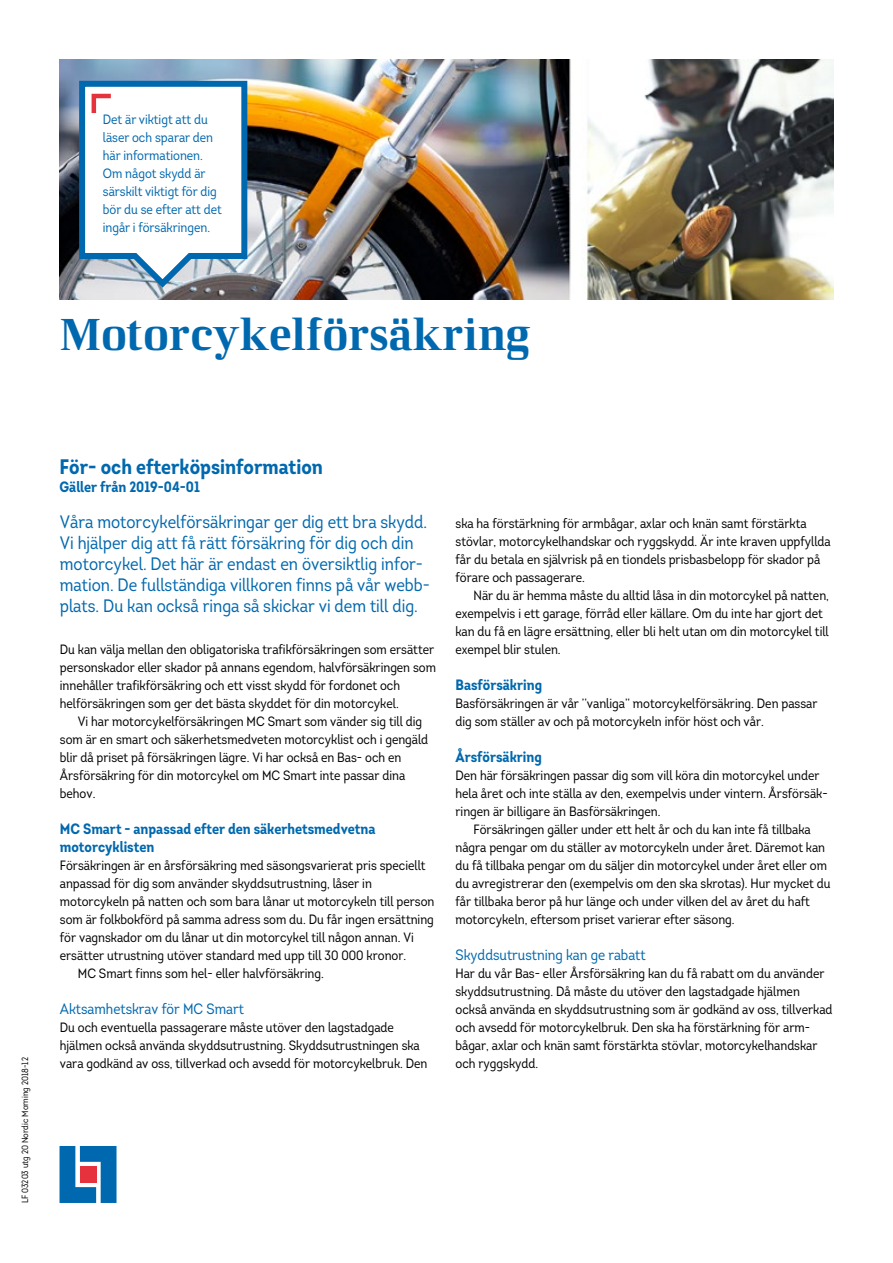
<style>
.page{position:relative;width:893px;height:1263px;background:#fff}
.page>*{position:absolute;margin:0;border:0;box-sizing:border-box;transform-origin:0 0}
.t1{font:45px "LF Rubrik";color:#0068ae}
.t2{font:700 21px "Intro Cond";color:#0068ae}
.t3{font:18px/21px "Intro Cond";color:#0068ae}
.t4{font:700 15px/18px "Intro Cond";color:#0068ae}
.t5{font:15px "Intro Cond";color:#0068ae}
.t6{font:13.5px/18px "Intro Cond";color:#000}
.t7{font:13.5px/18px "Intro Cond";color:#0068ae}
.t8{font:9px "Intro Cond";color:#000}
</style>
<div class="page">
<img style="left:59px;top:60px;width:774px;height:240px">
<svg style="left:60px;top:1146px;width:57px;height:57px;background:#2e81ba"></svg>
<div style="left:80px;top:1166px;width:16px;height:16px;background:#e5323d"></div>
<svg style="left:76px;top:78px;width:174px;height:214px"></svg>
<p class="t7" style="left:103px;top:110px;width:121px">Det är viktigt att du läser och sparar den här informationen.<br>Om något skydd är särskilt viktigt för dig bör du se efter att det ingår i försäkringen.</p>
<h1 class="t1" style="left:60px;top:307px;width:472px">Motorcykelförsäkring</h1>
<p class="t8" style="left:19px;top:1203px;width:147px;rotate:-90deg">LF 03203 utg 20 Nordic Morning 2018-12</p>
<h2 class="t2" style="left:60px;top:453px;width:265px">För- och efterköpsinformation</h2>
<p class="t4" style="left:60px;top:477px;width:142px">Gäller från 2019-04-01</p>
<p class="t3" style="left:60px;top:511px;width:371px">Våra motorcykelförsäkringar ger dig ett bra skydd.<br>Vi hjälper dig att få rätt försäkring för dig och din motorcykel. Det här är endast en översiktlig infor&shy;mation. De fullständiga villkoren finns på vår webb&shy;plats. Du kan också ringa så skickar vi dem till dig.</p>
<p class="t6" style="left:60px;top:640px;width:378px">Du kan välja mellan den obligatoriska trafikförsäkringen som ersätter personskador eller skador på annans egendom, halvförsäkringen som innehåller trafikförsäkring och ett visst skydd för fordonet och helförsäkringen som ger det bästa skyddet för din motorcykel.</p>
<p class="t6" style="left:60px;top:712px;width:370px;text-indent:18px">Vi har motorcykelförsäkringen MC Smart som vänder sig till dig som är en smart och säkerhetsmedveten motorcyklist och i gengäld blir då priset på försäkringen lägre. Vi har också en Bas- och en Årsförsäkring för din motorcykel om MC Smart inte passar dina behov.</p>
<p class="t4" style="left:60px;top:819px;width:317px">MC Smart - anpassad efter den säkerhetsmedvetna motorcyklisten</p>
<p class="t6" style="left:60px;top:856px;width:367px">Försäkringen är en årsförsäkring med säsongsvarierat pris speciellt</p>
<p class="t6" style="left:60px;top:874px;width:314px">anpassad för dig som använder skyddsutrustning, låser in</p>
<p class="t6" style="left:60px;top:892px;width:376px">motorcykeln på natten och som bara lånar ut motorcykeln till person</p>
<p class="t6" style="left:60px;top:910px;width:375px">som är folkbokförd på samma adress som du. Du får ingen ersättning</p>
<p class="t6" style="left:60px;top:928px;width:355px">för vagnskador om du lånar ut din motorcykel till någon annan. Vi</p>
<p class="t6" style="left:60px;top:946px;width:348px">ersätter utrustning utöver standard med upp till 30 000 kronor.</p>
<p class="t6" style="left:78px;top:964px;width:247px">MC Smart finns som hel- eller halvförsäkring.</p>
<p class="t5" style="left:60px;top:999px;width:186px">Aktsamhetskrav för MC Smart</p>
<p class="t6" style="left:60px;top:1018px;width:369px">Du och eventuella passagerare måste utöver den lagstadgade hjälmen också använda skyddsutrustning. Skyddsutrustningen ska vara godkänd av oss, tillverkad och avsedd för motorcykelbruk. Den</p>
<p class="t6" style="left:455px;top:514px;width:377px">ska ha förstärkning för armbågar, axlar och knän samt förstärkta stövlar, motorcykelhandskar och ryggskydd. Är inte kraven uppfyllda får du betala en självrisk på en tiondels prisbasbelopp för skador på förare och passagerare.</p>
<p class="t6" style="left:455px;top:586px;width:375px;text-indent:18px">När du är hemma måste du alltid låsa in din motorcykel på natten, exempelvis i ett garage, förråd eller källare. Om du inte har gjort det kan du få en lägre ersättning, eller bli helt utan om din motorcykel till exempel blir stulen.</p>
<p class="t4" style="left:455px;top:675px;width:88px">Basförsäkring</p>
<p class="t6" style="left:455px;top:694px;width:364px">Basförsäkringen är vår ’’vanliga’’ motorcykelförsäkring. Den passar dig som ställer av och på motorcykeln inför höst och vår.</p>
<p class="t4" style="left:455px;top:747px;width:88px">Årsförsäkring</p>
<p class="t6" style="left:455px;top:766px;width:374px">Den här försäkringen passar dig som vill köra din motorcykel under hela året och inte ställa av den, exempelvis under vintern. Årsförsäk&shy;ringen är billigare än Basförsäkringen.</p>
<p class="t6" style="left:455px;top:820px;width:377px;text-indent:18px">Försäkringen gäller under ett helt år och du kan inte få tillbaka några pengar om du ställer av motorcykeln under året. Däremot kan du få tillbaka pengar om du säljer din motorcykel under året eller om du avregistrerar den (exempelvis om den ska skrotas). Hur mycket du får tillbaka beror på hur länge och under vilken del av året du haft motorcykeln, eftersom priset varierar efter säsong.</p>
<p class="t5" style="left:455px;top:945px;width:192px">Skyddsutrustning kan ge rabatt</p>
<p class="t6" style="left:455px;top:964px;width:379px">Har du vår Bas- eller Årsförsäkring kan du få rabatt om du använder skyddsutrustning. Då måste du utöver den lagstadgade hjälmen också använda en skyddsutrustning som är godkänd av oss, tillverkad och avsedd för motorcykelbruk. Den ska ha förstärkning för arm&shy;bågar, axlar och knän samt förstärkta stövlar, motorcykelhandskar och ryggskydd.</p>
</div>
